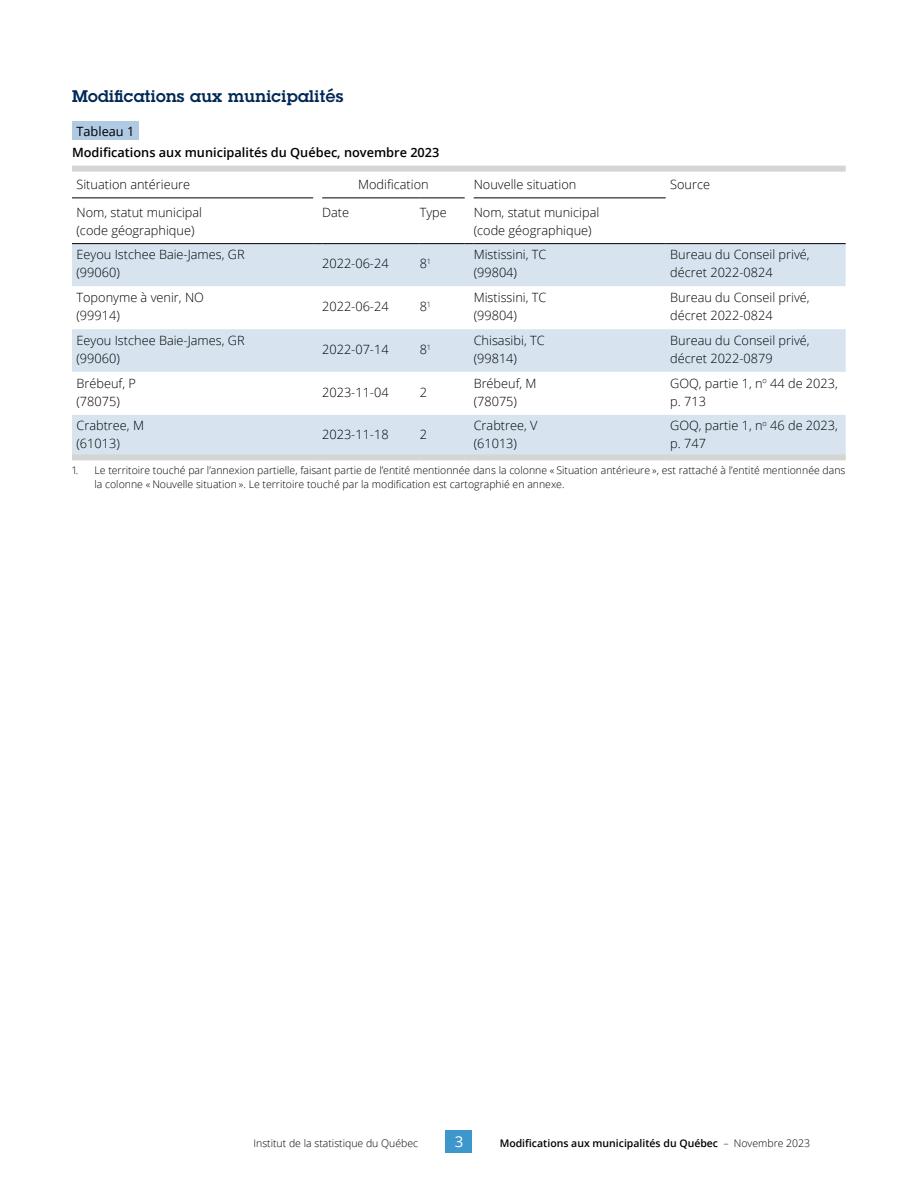
<style>
.page{position:relative;width:918px;height:1188px;background:#fff}
.page>*{position:absolute;margin:0;border:0;box-sizing:border-box;transform-origin:0 0}
.t1{font:600 16.5px "Lubalin Graph Std";letter-spacing:.02em;color:#002856}
.t2{font:15px "Open Sans";color:#fff}
.t3{font:300 12.75px/18px "Open Sans";color:#000}
.t4{font:600 12.75px "Open Sans";color:#000}
.t5{font:12.75px "Open Sans";color:#000}
.t6{font:300 10.5px/13.5px "Open Sans";color:#000}
.t7{font:600 10.5px "Open Sans";color:#000}
.s1{font-weight:300}
</style>
<div class="page">
<div style="left:446px;top:1130px;width:26px;height:23px;background:#3e97cb"></div>
<div style="left:72px;top:244px;width:774px;height:210px;background:#d7e4f0"></div>
<svg style="left:72px;top:286px;width:774px;height:129px"></svg>
<hr style="left:72px;top:198px;width:241px;height:1px;background:#000">
<hr style="left:322px;top:198px;width:98px;height:1px;background:#000">
<hr style="left:420px;top:198px;width:45px;height:1px;background:#000">
<hr style="left:474px;top:198px;width:192px;height:1px;background:#000">
<hr style="left:72px;top:243px;width:241px;height:1px;background:#000">
<hr style="left:322px;top:243px;width:98px;height:1px;background:#000">
<hr style="left:420px;top:243px;width:45px;height:1px;background:#000">
<hr style="left:474px;top:243px;width:192px;height:1px;background:#000">
<hr style="left:666px;top:243px;width:180px;height:1px;background:#000">
<div style="left:72px;top:454px;width:241px;height:6px;background:#d4d5d5"></div>
<div style="left:313px;top:454px;width:9px;height:6px;background:#d4d5d5"></div>
<div style="left:322px;top:454px;width:98px;height:6px;background:#d4d5d5"></div>
<div style="left:420px;top:454px;width:45px;height:6px;background:#d4d5d5"></div>
<div style="left:465px;top:454px;width:9px;height:6px;background:#d4d5d5"></div>
<div style="left:474px;top:454px;width:192px;height:6px;background:#d4d5d5"></div>
<div style="left:666px;top:454px;width:180px;height:6px;background:#d4d5d5"></div>
<div style="left:72px;top:121px;width:67px;height:19px;background:#afcae2"></div>
<div style="left:72px;top:166px;width:774px;height:6px;background:#d4d5d5"></div>
<p class="t1" style="left:72px;top:85px;width:273px">Modifications aux municipalités</p>
<p class="t5" style="left:76px;top:122px;width:59px">Tableau 1</p>
<p class="t4" style="left:72px;top:143px;width:369px">Modifications aux municipalités du Québec, novembre 2023</p>
<p class="t3" style="left:76px;top:175px;width:115px">Situation antérieure</p>
<p class="t3" style="left:358px;top:175px;width:72px">Modification</p>
<p class="t3" style="left:474px;top:175px;width:104px">Nouvelle situation</p>
<p class="t3" style="left:670px;top:175px;width:41px">Source</p>
<p class="t3" style="left:76px;top:203px;width:127px">Nom, statut municipal (code géographique)</p>
<p class="t3" style="left:322px;top:203px;width:29px">Date</p>
<p class="t3" style="left:420px;top:203px;width:29px">Type</p>
<p class="t3" style="left:474px;top:203px;width:127px">Nom, statut municipal (code géographique)</p>
<p class="t3" style="left:76px;top:245px;width:170px">Eeyou Istchee Baie-James, GR (99060)</p>
<p class="t3" style="left:322px;top:254px;width:68px">2022-06-24</p>
<p class="t3" style="left:420px;top:254px;width:13px">8<sup>1</sup></p>
<p class="t3" style="left:474px;top:245px;width:74px">Mistissini, TC (99804)</p>
<p class="t3" style="left:670px;top:245px;width:141px">Bureau du Conseil privé, décret 2022-0824</p>
<p class="t3" style="left:76px;top:288px;width:129px">Toponyme à venir, NO (99914)</p>
<p class="t3" style="left:322px;top:297px;width:68px">2022-06-24</p>
<p class="t3" style="left:420px;top:297px;width:13px">8<sup>1</sup></p>
<p class="t3" style="left:474px;top:288px;width:74px">Mistissini, TC (99804)</p>
<p class="t3" style="left:670px;top:288px;width:141px">Bureau du Conseil privé, décret 2022-0824</p>
<p class="t3" style="left:76px;top:331px;width:170px">Eeyou Istchee Baie-James, GR (99060)</p>
<p class="t3" style="left:322px;top:340px;width:68px">2022-07-14</p>
<p class="t3" style="left:420px;top:340px;width:13px">8<sup>1</sup></p>
<p class="t3" style="left:474px;top:331px;width:72px">Chisasibi, TC (99814)</p>
<p class="t3" style="left:670px;top:331px;width:141px">Bureau du Conseil privé, décret 2022-0879</p>
<p class="t3" style="left:76px;top:374px;width:61px">Brébeuf, P (78075)</p>
<p class="t3" style="left:322px;top:383px;width:68px">2023-11-04</p>
<p class="t3" style="left:420px;top:383px;width:9px">2</p>
<p class="t3" style="left:474px;top:374px;width:64px">Brébeuf, M (78075)</p>
<p class="t3" style="left:670px;top:374px;width:169px">GOQ, partie 1, n<sup>o</sup> 44 de 2023, p. 713</p>
<p class="t3" style="left:76px;top:416px;width:69px">Crabtree, M (61013)</p>
<p class="t3" style="left:322px;top:425px;width:68px">2023-11-18</p>
<p class="t3" style="left:420px;top:425px;width:9px">2</p>
<p class="t3" style="left:474px;top:416px;width:65px">Crabtree, V (61013)</p>
<p class="t3" style="left:670px;top:416px;width:169px">GOQ, partie 1, n<sup>o</sup> 46 de 2023, p. 747</p>
<p class="t6" style="left:94px;top:464px;width:753px;text-indent:-22px">1. Le territoire touché par l’annexion partielle, faisant partie de l’entité mentionnée dans la colonne « Situation antérieure », est rattaché à l’entité mentionnée dans la colonne « Nouvelle situation ». Le territoire touché par la modification est cartographié en annexe.</p>
<p class="t6" style="left:254px;top:1136px;width:166px">Institut de la statistique du Québec</p>
<p class="t2" style="left:455px;top:1131px;width:10px">3</p>
<p class="t7" style="left:500px;top:1136px;width:312px">Modifications aux municipalités du Québec <span class="s1">– Novembre 2023</span></p>
</div>
